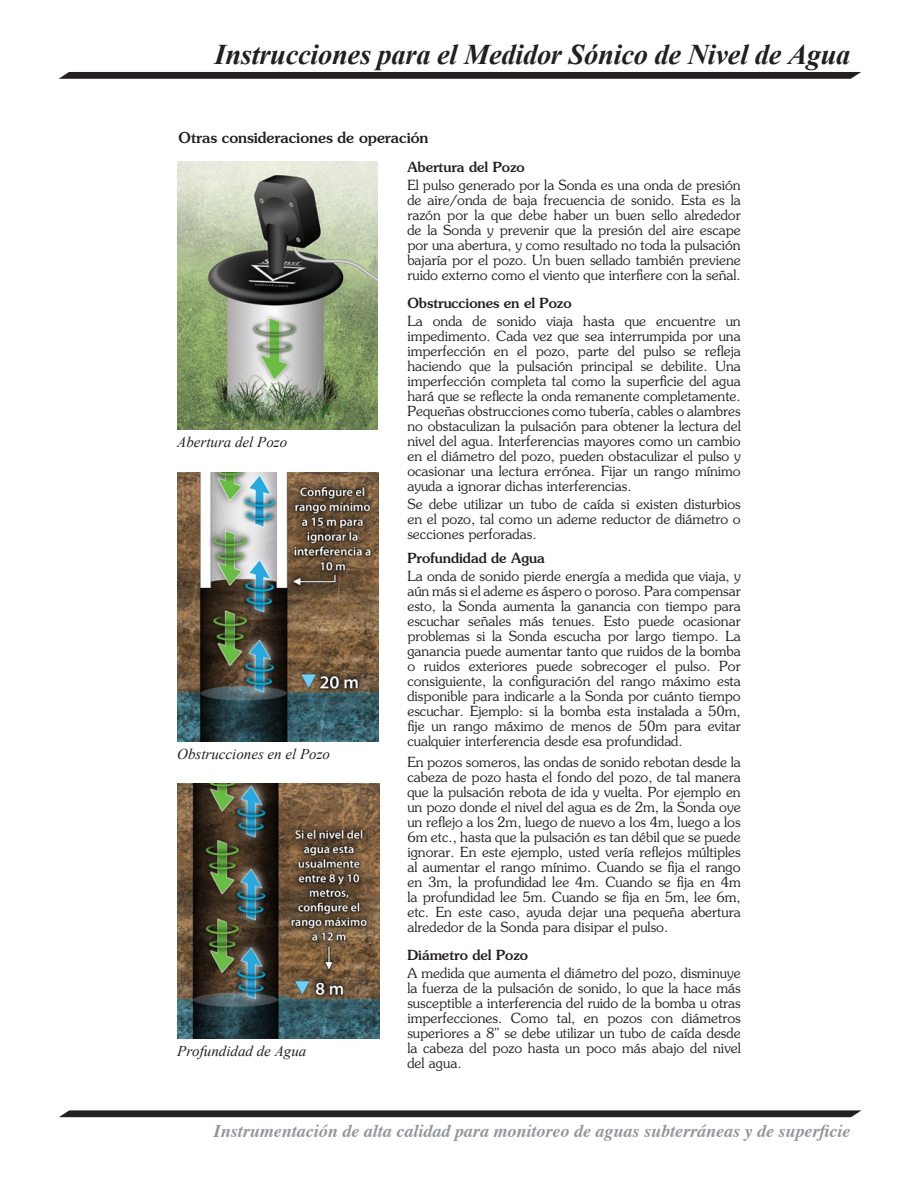
<style>
.page{position:relative;width:918px;height:1188px;background:#fff}
.page>*{position:absolute;margin:0;border:0;box-sizing:border-box;transform-origin:0 0}
.t1{font:italic 700 28.5px "Times New Roman";letter-spacing:-.01em;color:#231f20}
.t2{font:italic 700 18px "Times";color:#939598}
.Figure_Caption{font:italic 15px "Times New Roman";color:#231f20}
.Subtitle_9_7pt{font:500 15px "Souvenir Std";color:#231f20}
.BOdy{font:300 13.95px/15px "Souvenir Std";color:#231f20;text-align:justify}
.BOdy-2{font:500 13.95px "Souvenir Std";color:#231f20}
</style>
<div class="page">
<img style="left:178px;top:473px;width:200px;height:268px">
<img style="left:178px;top:162px;width:199px;height:267px">
<img style="left:178px;top:784px;width:201px;height:254px">
<svg style="left:59px;top:72px;width:802px;height:7px;background:#2c2829"></svg>
<svg style="left:59px;top:1110px;width:803px;height:7px;background:#322e2f"></svg>
<h1 class="t1" style="left:215px;top:35px;width:637px">Instrucciones para el Medidor Sónico de Nivel de Agua</h1>
<p class="Subtitle_9_7pt" style="left:179px;top:129px;width:251px">Otras consideraciones de operación</p>
<p class="BOdy-2" style="left:407px;top:159px;width:119px">Abertura del Pozo</p>
<p class="BOdy" style="left:407px;top:178px;width:335px">El pulso generado por la Sonda es una onda de presión de aire/onda de baja frecuencia de sonido. Esta es la razón por la que debe haber un buen sello alrededor de la Sonda y prevenir que la presión del aire escape por una abertura, y como resultado no toda la pulsación bajaría por el pozo. Un buen sellado también previene ruido externo como el viento que interfiere con la señal.</p>
<p class="BOdy-2" style="left:407px;top:295px;width:166px">Obstrucciones en el Pozo</p>
<p class="BOdy" style="left:407px;top:313px;width:335px">La onda de sonido viaja hasta que encuentre un impedimento. Cada vez que sea interrumpida por una imperfección en el pozo, parte del pulso se refleja haciendo que la pulsación principal se debilite. Una imperfección completa tal como la superficie del agua hará que se reflecte la onda remanente completamente.<br>Pequeñas obstrucciones como tubería, cables o alambres no obstaculizan la pulsación para obtener la lectura del nivel del agua. Interferencias mayores como un cambio en el diámetro del pozo, pueden obstaculizar el pulso y ocasionar una lectura errónea. Fijar un rango mínimo ayuda a ignorar dichas interferencias.</p>
<p class="BOdy" style="left:407px;top:496px;width:335px">Se debe utilizar un tubo de caída si existen disturbios en el pozo, tal como un ademe reductor de diámetro o secciones perforadas.</p>
<p class="BOdy-2" style="left:407px;top:550px;width:139px">Profundidad de Agua</p>
<p class="BOdy" style="left:407px;top:568px;width:335px">La onda de sonido pierde energía a medida que viaja, y aún más si el ademe es áspero o poroso. Para compensar esto, la Sonda aumenta la ganancia con tiempo para escuchar señales más tenues. Esto puede ocasionar problemas si la Sonda escucha por largo tiempo. La ganancia puede aumentar tanto que ruidos de la bomba o ruidos exteriores puede sobrecoger el pulso. Por consiguiente, la configuración del rango máximo esta disponible para indicarle a la Sonda por cuánto tiempo escuchar. Ejemplo: si la bomba esta instalada a 50m, fije un rango máximo de menos de 50m para evitar cualquier interferencia desde esa profundidad.</p>
<p class="BOdy" style="left:407px;top:755px;width:335px">En pozos someros, las ondas de sonido rebotan desde la cabeza de pozo hasta el fondo del pozo, de tal manera que la pulsación rebota de ida y vuelta. Por ejemplo en un pozo donde el nivel del agua es de 2m, la Sonda oye un reflejo a los 2m, luego de nuevo a los 4m, luego a los 6m etc., hasta que la pulsación es tan débil que se puede ignorar. En este ejemplo, usted vería reflejos múltiples al aumentar el rango mínimo. Cuando se fija el rango en 3m, la profundidad lee 4m. Cuando se fija en 4m la profundidad lee 5m. Cuando se fija en 5m, lee 6m, etc. En este caso, ayuda dejar una pequeña abertura alrededor de la Sonda para disipar el pulso.</p>
<p class="BOdy-2" style="left:407px;top:947px;width:122px">Diámetro del Pozo</p>
<p class="BOdy" style="left:407px;top:966px;width:335px">A medida que aumenta el diámetro del pozo, disminuye la fuerza de la pulsación de sonido, lo que la hace más susceptible a interferencia del ruido de la bomba u otras imperfecciones. Como tal, en pozos con diámetros superiores a 8" se debe utilizar un tubo de caída desde la cabeza del pozo hasta un poco más abajo del nivel del agua.</p>
<p class="Figure_Caption" style="left:177px;top:432px;width:111px">Abertura del Pozo</p>
<p class="Figure_Caption" style="left:177px;top:744px;width:154px">Obstrucciones en el Pozo</p>
<p class="Figure_Caption" style="left:177px;top:1041px;width:131px">Profundidad de Agua</p>
<p class="t2" style="left:214px;top:1114px;width:638px">Instrumentación de alta calidad para monitoreo de aguas subterráneas y de superficie</p>
</div>
